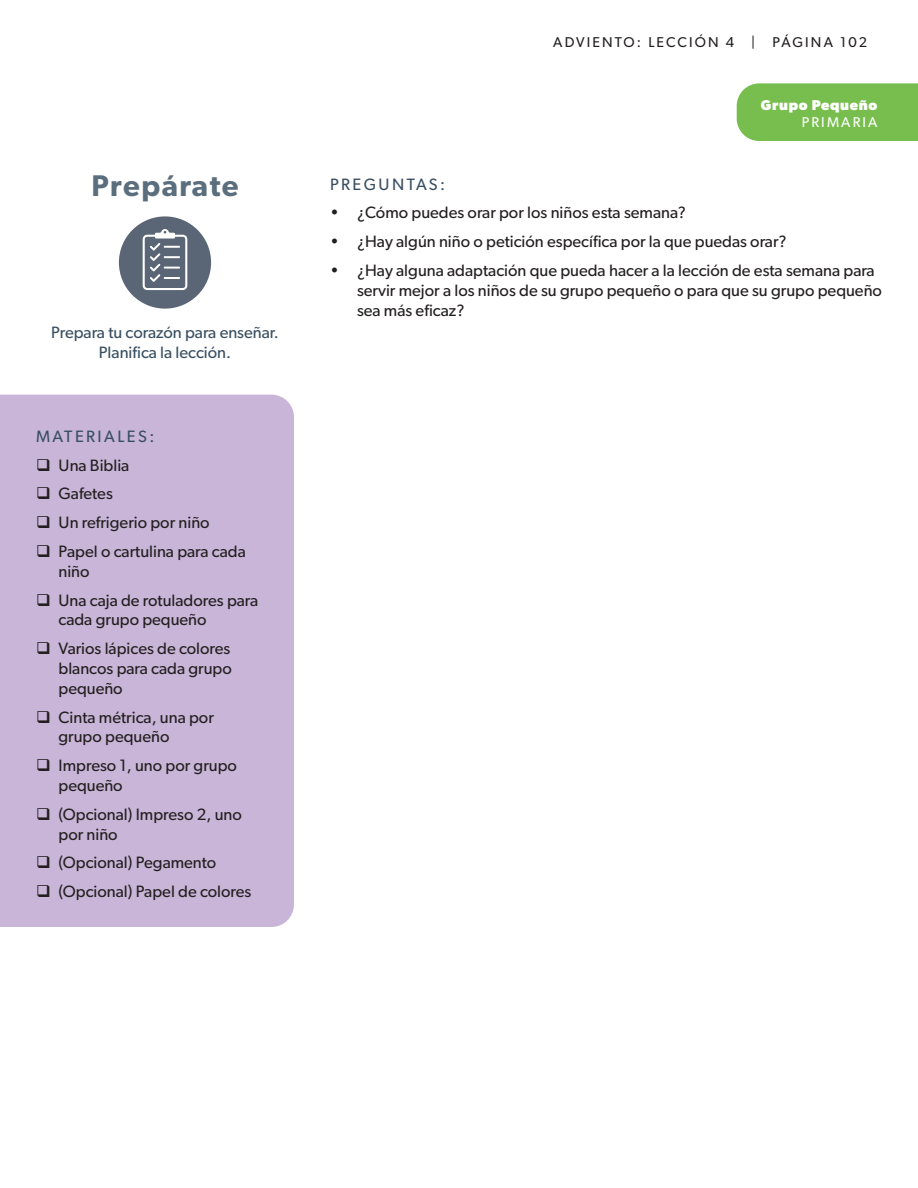
<style>
.page{position:relative;width:918px;height:1188px;background:#fff}
.page>*{position:absolute;margin:0;border:0;box-sizing:border-box;transform-origin:0 0}
.t1{font:600 30px "Gibson";letter-spacing:.05em;color:#5b6e7d}
.t2{font:16.5px/19.8px "Gibson";color:#231f20}
.subtitle{font:16.5px/19.8px "Gibson";color:#394f61;text-align:center}
.subtitle-2{font:16.5px "Gibson";letter-spacing:.15em;color:#394f61}
.t3{font:14.25px "Gibson";letter-spacing:.15em;color:#231f20}
.t4{font:700 14.25px "Gibson";letter-spacing:.05em;color:#fff}
.t5{font:14.25px "Gibson";letter-spacing:.15em;color:#fff}
</style>
<div class="page">
<div style="left:737px;top:83px;width:181px;height:58px;background:#77be4e"></div>
<div style="left:119px;top:216px;width:92px;height:93px;background:#5a6675;border-radius:50%"></div>
<svg style="left:143px;top:229px;width:44px;height:61px"></svg>
<div style="left:0;top:395px;width:294px;height:532px;background:#c8b5d7"></div>
<p class="t3" style="left:553px;top:34px;width:315px">ADVIENTO: LECCIÓN 4 | PÁGINA 102</p>
<p class="t4" style="left:761px;top:97px;width:118px">Grupo Pequeño</p>
<p class="t5" style="left:802px;top:114px;width:77px">PRIMARIA</p>
<h1 class="t1" style="left:91px;top:168px;width:149px">Prepárate</h1>
<p class="subtitle-2" style="left:330px;top:174px;width:117px">PREGUNTAS:</p>
<p class="t2" style="left:330px;top:203px;width:357px">• ¿Cómo puedes orar por los niños esta semana?</p>
<p class="t2" style="left:330px;top:231px;width:458px">• ¿Hay algún niño o petición específica por la que puedas orar?</p>
<p class="t2" style="left:357px;top:260px;width:527px;text-indent:-27px">• ¿Hay alguna adaptación que pueda hacer a la lección de esta semana para servir mejor a los niños de su grupo pequeño o para que su grupo pequeño sea más eficaz?</p>
<p class="subtitle" style="left:51px;top:323px;width:229px">Prepara tu corazón para enseñar.<br>Planifica la lección.</p>
<p class="subtitle-2" style="left:36px;top:426px;width:120px">MATERIALES:</p>
<p class="t2" style="left:36px;top:455px;width:95px">❑ Una Biblia</p>
<p class="t2" style="left:36px;top:484px;width:78px">❑ Gafetes</p>
<p class="t2" style="left:36px;top:512px;width:175px">❑ Un refrigerio por niño</p>
<p class="t2" style="left:58px;top:541px;width:189px;text-indent:-22px">❑ Papel o cartulina para cada niño</p>
<p class="t2" style="left:58px;top:590px;width:201px;text-indent:-22px">❑ Una caja de rotuladores para cada grupo pequeño</p>
<p class="t2" style="left:58px;top:638px;width:175px;text-align:justify;text-indent:-22px">❑ Varios lápices de colores blancos para cada grupo pequeño</p>
<p class="t2" style="left:58px;top:707px;width:157px;text-indent:-22px">❑ Cinta métrica, una por grupo pequeño</p>
<p class="t2" style="left:58px;top:755px;width:180px;text-indent:-22px">❑ Impreso 1, uno por grupo pequeño</p>
<p class="t2" style="left:58px;top:804px;width:185px;text-indent:-22px">❑ (Opcional) Impreso 2, uno por niño</p>
<p class="t2" style="left:36px;top:853px;width:182px">❑ (Opcional) Pegamento</p>
<p class="t2" style="left:36px;top:881px;width:217px">❑ (Opcional) Papel de colores</p>
</div>
